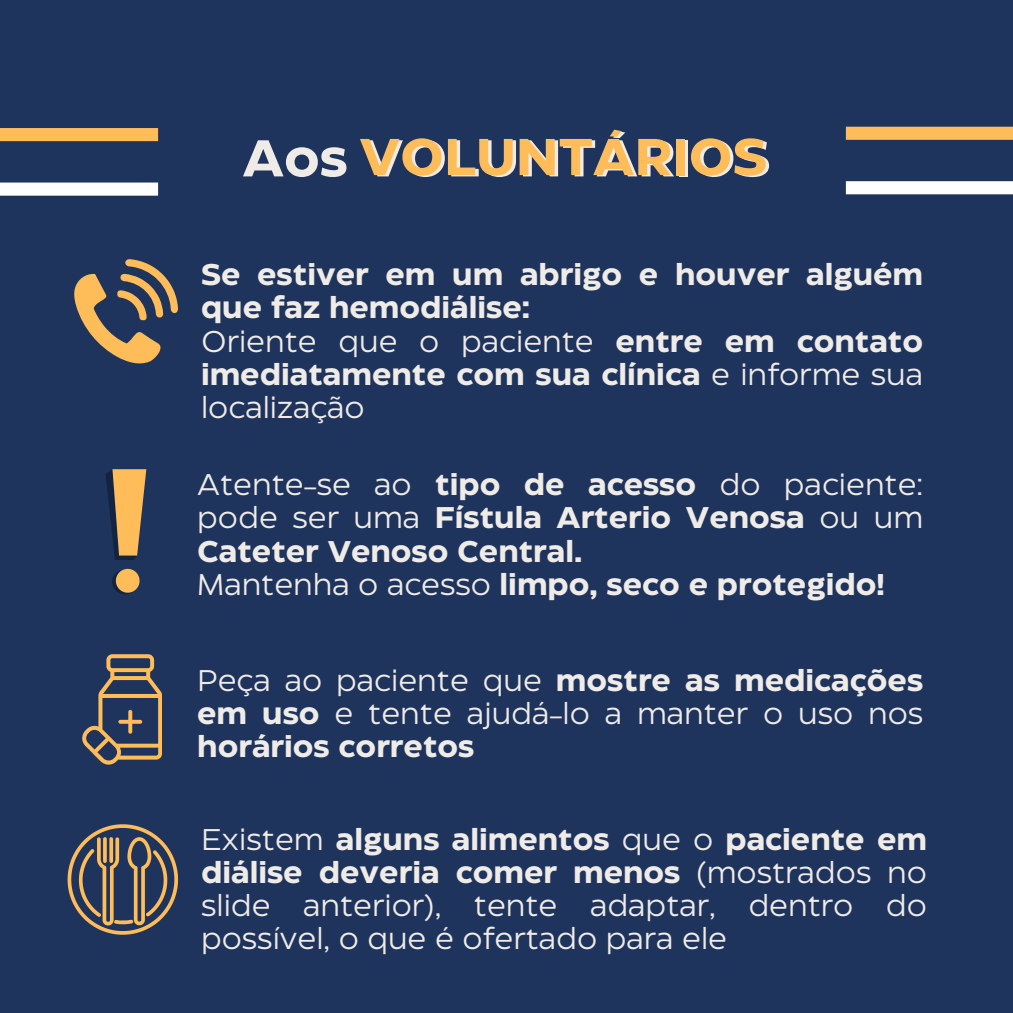
<style>
.page{position:relative;width:1013px;height:1013px;background:#fff}
.page>*{position:absolute;margin:0;border:0;box-sizing:border-box;transform-origin:0 0}
.t1{font:700 51.62px "Eastman Roman";color:#ffbd59}
.t2{font:29.88px/33.2px "Eastman Roman";color:#efebe7;text-align:justify}
.t3{font:700 29.88px/33.2px "Eastman Roman";color:#efebe7}
.s1{color:#efebe7}
.s2{font-weight:700}
.s3{font-weight:400}
</style>
<div class="page">
<div style="left:0;top:0;width:1012px;height:1012px;background:#1f345d"></div>
<div style="left:0;top:128px;width:158px;height:13px;background:#ffbd59"></div>
<div style="left:0;top:182px;width:158px;height:14px;background:#fff"></div>
<div style="left:845px;top:127px;width:167px;height:13px;background:#ffbd59"></div>
<div style="left:845px;top:181px;width:167px;height:13px;background:#fff"></div>
<svg style="left:74px;top:259px;width:104px;height:105px"></svg>
<svg style="left:105px;top:469px;width:41px;height:91px"></svg>
<svg style="left:112px;top:569px;width:27px;height:25px"></svg>
<svg style="left:68px;top:824px;width:110px;height:110px"></svg>
<svg style="left:82px;top:654px;width:80px;height:110px"></svg>
<p class="t1" style="left:242px;top:137px;width:526px"><span class="s1">Aos</span> VOLUNTÁRIOS</p>
<h1 class="t3" style="left:201px;top:260px;width:723px">Se estiver em um abrigo e houver alguém que faz hemodiálise:</h1>
<h2 class="t2" style="left:201px;top:326px;width:723px">Oriente que o paciente <span class="s2">entre em contato imediatamente com sua clínica</span> e informe sua localização</h2>
<p class="t3" style="left:197px;top:470px;width:727px;text-align:justify"><span class="s3">Atente-se ao</span> tipo de acesso <span class="s3">do paciente: pode ser uma</span> Fístula Arterio Venosa <span class="s3">ou um </span>Cateter Venoso Central.</p>
<p class="t3" style="left:197px;top:570px;width:689px"><span class="s3">Mantenha o acesso</span> limpo, seco e protegido!</p>
<p class="t2" style="left:197px;top:665px;width:727px">Peça ao paciente que <span class="s2">mostre as medicações em uso</span> e tente ajudá-lo a manter o uso nos <span class="s2">horários corretos</span></p>
<p class="t2" style="left:201px;top:825px;width:727px;line-height:32.8px">Existem <span class="s2">alguns alimentos</span> que o <span class="s2">paciente em diálise deveria comer menos</span> (mostrados no slide anterior), tente adaptar, dentro do possível, o que é ofertado para ele</p>
</div>
